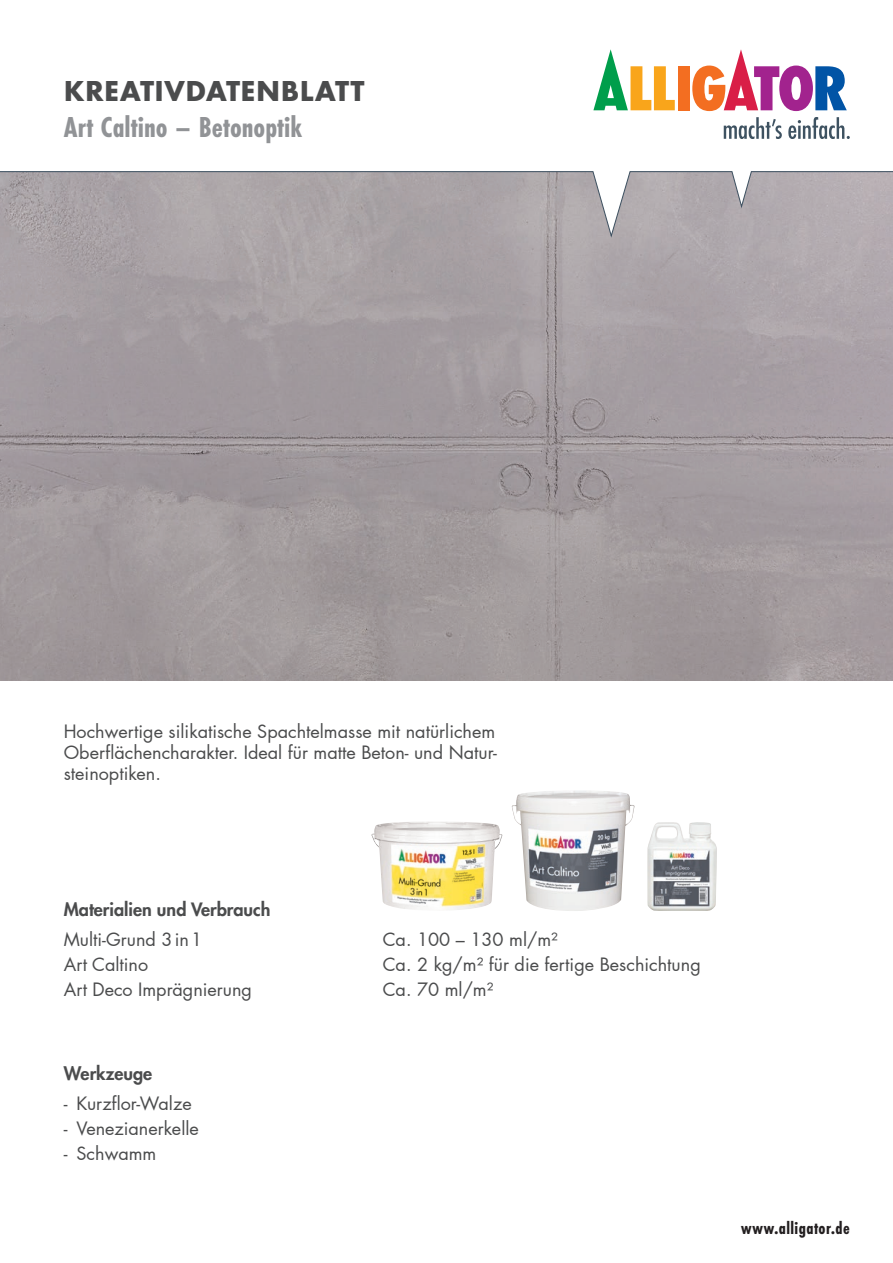
<style>
.page{position:relative;width:893px;height:1263px;background:#fff}
.page>*{position:absolute;margin:0;border:0;box-sizing:border-box;transform-origin:0 0}
.t1{font:700 30px "Futura PT Cond";color:#919396}
.t2{font:700 30px "Futura PT";letter-spacing:.01em;color:#4b4c4d}
.t3{font:18px/21px "Futura LT Pro";color:#4b4c4d;text-align:justify}
.t4{font:800 18px "Futura LT Pro";color:#4b4c4d}
.t5{font:700 18px "Futura PT Cond";letter-spacing:.025em;color:#231f20}
</style>
<div class="page">
<img style="left:0;top:240px;width:893px;height:440px">
<svg style="left:0;top:110px;width:893px;height:130px"></svg>
<svg style="left:593px;top:49px;width:82px;height:61px"></svg>
<div style="left:678px;top:66px;width:12px;height:44px;background:#f36e21"></div>
<svg style="left:692px;top:49px;width:155px;height:62px"></svg>
<svg style="left:724px;top:117px;width:58px;height:22px"></svg>
<svg style="left:788px;top:117px;width:62px;height:22px"></svg>
<img style="left:371px;top:821px;width:132px;height:89px">
<img style="left:512px;top:791px;width:122px;height:120px">
<img style="left:647px;top:822px;width:70px;height:89px">
<h1 class="t2" style="left:64px;top:72px;width:302px">KREATIVDATENBLATT</h1>
<h1 class="t1" style="left:64px;top:110px;width:240px">Art Caltino – Betonoptik</h1>
<p class="t3" style="left:64px;top:721px;width:435px">Hochwertige silikatische Spachtelmasse mit natürlichem Oberflächencharakter. Ideal für matte Beton- und Natur&shy;steinoptiken.</p>
<p class="t4" style="left:64px;top:896px;width:208px">Materialien und Verbrauch</p>
<p class="t3" style="left:64px;top:928px;width:140px">Multi-Grund 3in1</p>
<p class="t3" style="left:383px;top:928px;width:177px">Ca. 100 – 130 ml/m²</p>
<p class="t3" style="left:64px;top:954px;width:86px">Art Caltino</p>
<p class="t3" style="left:383px;top:954px;width:320px">Ca. 2 kg/m² für die fertige Beschichtung</p>
<p class="t3" style="left:64px;top:979px;width:190px">Art Deco Imprägnierung</p>
<p class="t3" style="left:383px;top:979px;width:112px">Ca. 70 ml/m²</p>
<p class="t4" style="left:64px;top:1060px;width:90px">Werkzeuge</p>
<p class="t3" style="left:64px;top:1092px;width:129px">- Kurzflor-Walze</p>
<p class="t3" style="left:64px;top:1117px;width:137px">- Venezianerkelle</p>
<p class="t3" style="left:64px;top:1143px;width:94px">- Schwamm</p>
<p class="t5" style="left:741px;top:1218px;width:110px">www.alligator.de</p>
</div>
